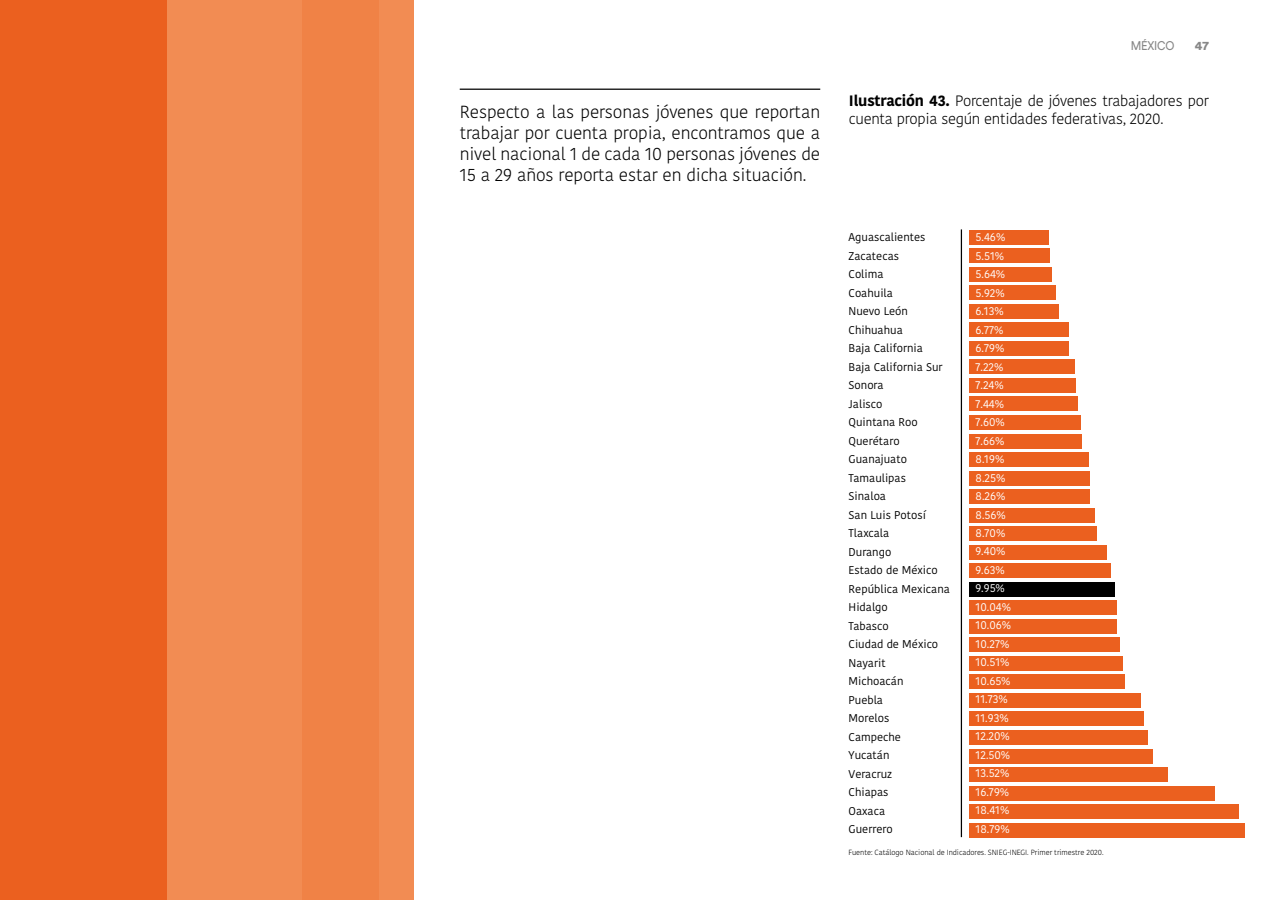
<style>
.page{position:relative;width:1280px;height:900px;background:#fff}
.page>*{position:absolute;margin:0;border:0;box-sizing:border-box;transform-origin:0 0}
.t1{font:300 17.5px/21px "Kohinoor Bangla";letter-spacing:-.01em;color:#000;text-align:justify}
.t2{font:300 15px/18px "Kohinoor Bangla";letter-spacing:-.02em;color:#000}
.t3{font:12.5px "Circular Std";letter-spacing:-.015em;color:#878787;scale:.9 1}
.t4{font:900 12.5px "Circular Std";color:#878787}
.t5{font:11.25px/18.5px "Kohinoor Bangla";color:#000}
.t6{font:11.25px/18.5px "Kohinoor Bangla";color:#fff}
.t7{font:300 7.5px "Kohinoor Bangla";letter-spacing:-.01em;color:#000}
.s1{font-weight:700}
</style>
<div class="page">
<div style="left:969px;top:230px;width:80px;height:15px;background:#eb601f"></div>
<div style="left:969px;top:248px;width:81px;height:15px;background:#eb601f"></div>
<div style="left:969px;top:267px;width:83px;height:15px;background:#eb601f"></div>
<div style="left:969px;top:285px;width:87px;height:15px;background:#eb601f"></div>
<div style="left:969px;top:304px;width:90px;height:15px;background:#eb601f"></div>
<div style="left:969px;top:322px;width:100px;height:15px;background:#eb601f"></div>
<div style="left:969px;top:341px;width:100px;height:15px;background:#eb601f"></div>
<div style="left:969px;top:359px;width:106px;height:15px;background:#eb601f"></div>
<div style="left:969px;top:378px;width:106px;height:15px;background:#eb601f"></div>
<div style="left:969px;top:396px;width:109px;height:15px;background:#eb601f"></div>
<div style="left:969px;top:415px;width:112px;height:15px;background:#eb601f"></div>
<div style="left:969px;top:434px;width:113px;height:15px;background:#eb601f"></div>
<div style="left:969px;top:452px;width:120px;height:15px;background:#eb601f"></div>
<div style="left:969px;top:471px;width:121px;height:15px;background:#eb601f"></div>
<div style="left:969px;top:489px;width:121px;height:15px;background:#eb601f"></div>
<div style="left:969px;top:508px;width:126px;height:15px;background:#eb601f"></div>
<div style="left:969px;top:526px;width:128px;height:15px;background:#eb601f"></div>
<div style="left:969px;top:545px;width:138px;height:15px;background:#eb601f"></div>
<div style="left:969px;top:563px;width:141px;height:15px;background:#eb601f"></div>
<div style="left:969px;top:582px;width:146px;height:15px;background:#000"></div>
<div style="left:969px;top:600px;width:147px;height:15px;background:#eb601f"></div>
<div style="left:969px;top:619px;width:148px;height:15px;background:#eb601f"></div>
<div style="left:969px;top:637px;width:151px;height:15px;background:#eb601f"></div>
<div style="left:969px;top:656px;width:154px;height:15px;background:#eb601f"></div>
<div style="left:969px;top:674px;width:156px;height:15px;background:#eb601f"></div>
<div style="left:969px;top:693px;width:172px;height:15px;background:#eb601f"></div>
<div style="left:969px;top:711px;width:175px;height:15px;background:#eb601f"></div>
<div style="left:969px;top:730px;width:179px;height:15px;background:#eb601f"></div>
<div style="left:969px;top:749px;width:183px;height:14px;background:#eb601f"></div>
<div style="left:969px;top:767px;width:198px;height:15px;background:#eb601f"></div>
<div style="left:969px;top:786px;width:246px;height:15px;background:#eb601f"></div>
<div style="left:969px;top:804px;width:270px;height:15px;background:#eb601f"></div>
<div style="left:969px;top:823px;width:276px;height:15px;background:#eb601f"></div>
<hr style="left:460px;top:89px;width:360px;height:1px;background:#000">
<div style="left:0;top:0;width:414px;height:900px;background:#f28c53"></div>
<div style="left:0;top:0;width:167px;height:900px;background:#eb601f"></div>
<div style="left:302px;top:0;width:77px;height:900px;background:#f08246"></div>
<hr style="left:961px;top:229px;width:1px;height:608px;background:#000">
<h1 class="t1" style="left:460px;top:101px;width:362px">Respecto a las personas jóvenes que reportan trabajar por cuenta propia, encontramos que a nivel nacional 1 de cada 10 personas jóvenes de 15 a 29 años reporta estar en dicha situación.</h1>
<p class="t3" style="left:1131px;top:38px;width:50px">MÉXICO</p>
<p class="t4" style="left:1195px;top:38px;width:15px">47</p>
<h2 class="t2" style="left:849px;top:91px;width:361px"><span class="s1">Ilustración 43.</span> Porcentaje de jóvenes trabajadores por cuenta propia según entidades federativas, 2020.</h2>
<p class="t5" style="left:849px;top:228px;width:103px">Aguascalientes<br>Zacatecas<br>Colima<br>Coahuila<br>Nuevo León<br>Chihuahua<br>Baja California<br>Baja California Sur<br>Sonora<br>Jalisco<br>Quintana Roo<br>Querétaro<br>Guanajuato<br>Tamaulipas<br>Sinaloa<br>San Luis Potosí<br>Tlaxcala<br>Durango<br>Estado de México<br>República Mexicana<br>Hidalgo<br>Tabasco<br>Ciudad de México<br>Nayarit<br>Michoacán<br>Puebla<br>Morelos<br>Campeche<br>Yucatán<br>Veracruz<br>Chiapas<br>Oaxaca<br>Guerrero</p>
<p class="t6" style="left:976px;top:228px;width:37px">5.46%<br>5.51%<br>5.64%<br>5.92%<br>6.13%<br>6.77%<br>6.79%<br>7.22%<br>7.24%<br>7.44%<br>7.60%<br>7.66%<br>8.19%<br>8.25%<br>8.26%<br>8.56%<br>8.70%<br>9.40%<br>9.63%<br>9.95%<br>10.04%<br>10.06%<br>10.27%<br>10.51%<br>10.65%<br>11.73%<br>11.93%<br>12.20%<br>12.50%<br>13.52%<br>16.79%<br>18.41%<br>18.79%</p>
<p class="t7" style="left:849px;top:847px;width:257px">Fuente: Catálogo Nacional de Indicadores. SNIEG-INEGI. Primer trimestre 2020.</p>
</div>
